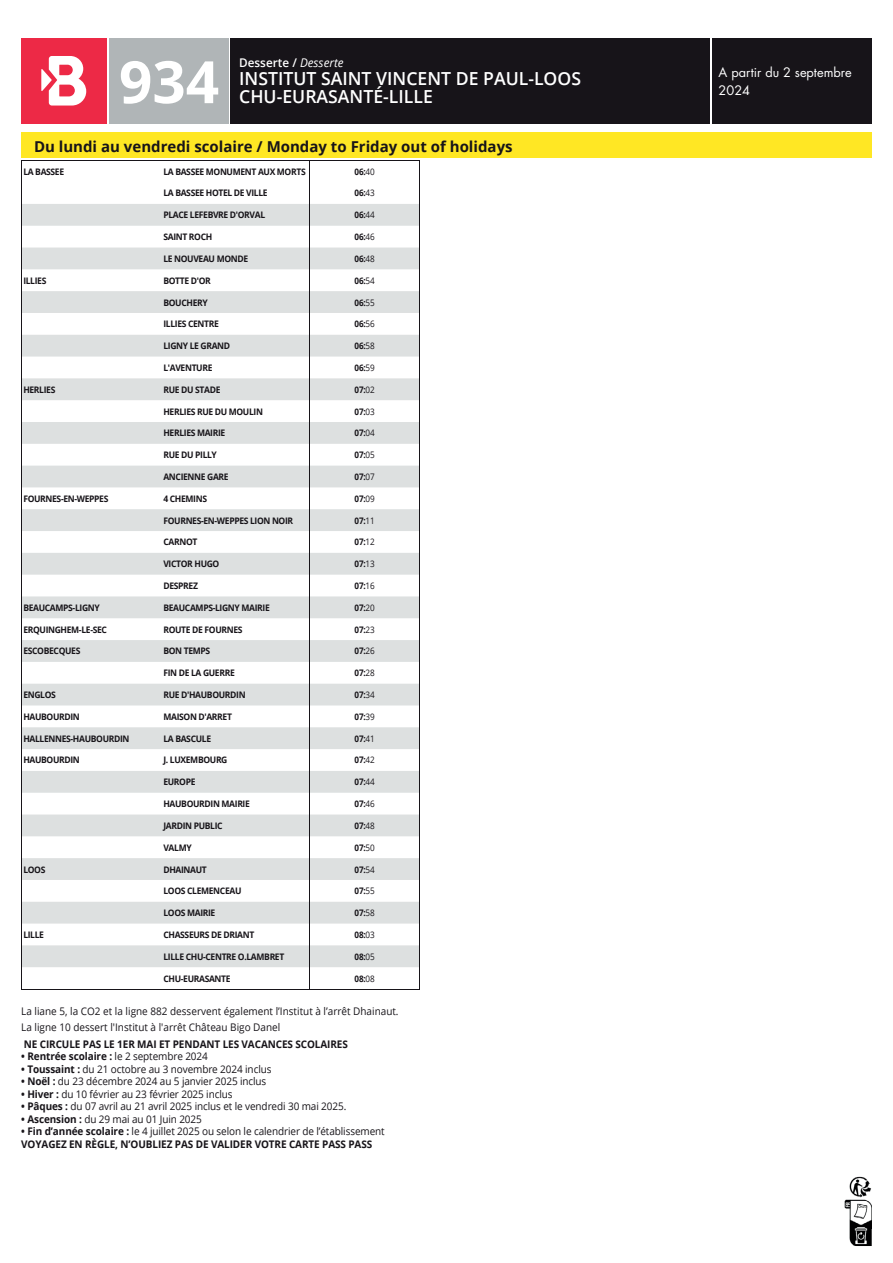
<style>
.page{position:relative;width:893px;height:1263px;background:#fff}
.page>*{position:absolute;margin:0;border:0;box-sizing:border-box;transform-origin:0 0}
.t1{font:700 58.5px "Open Sans";color:#fff}
.t2{font:600 18px/18px "Open Sans";color:#fff}
.t3{font:700 15px "Open Sans";color:#171419}
.t4{font:12.75px/18px "Futura Std";color:#fff}
.t5{font:600 12px "Open Sans";color:#fff}
.t6{font:10.5px/16.2px "Open Sans";letter-spacing:-.01em;color:#171419;scale:.95 1}
.t7{font:700 10.5px/12.5px "Open Sans";letter-spacing:-.01em;color:#171419;scale:.95 1}
.t8{font:700 9px "Open Sans";letter-spacing:-.04em;color:#171419;scale:.95 1}
.t9{font:700 9px "Open Sans";letter-spacing:-.04em;color:#171419;scale:.9 1}
.s1{font-weight:400;font-style:italic}
.s2{font-weight:400}
.s3{font-weight:700}
</style>
<div class="page">
<div style="left:712px;top:38px;width:160px;height:85px;background:#171419"></div>
<div style="left:231px;top:38px;width:479px;height:85px;background:#171419"></div>
<div style="left:109px;top:38px;width:120px;height:85px;background:#b0b5b7"></div>
<div style="left:21px;top:133px;width:851px;height:25px;background:#ffe724"></div>
<svg style="left:22px;top:204px;width:397px;height:763px;fill:#e3e5e5"></svg>
<hr style="left:22px;top:160px;width:288px;height:1px;background:#171419">
<hr style="left:310px;top:160px;width:55px;height:1px;background:#171419">
<hr style="left:365px;top:160px;width:55px;height:1px;background:#171419">
<svg style="left:21px;top:161px;width:1px;height:827px"></svg>
<svg style="left:309px;top:161px;width:1px;height:827px"></svg>
<svg style="left:419px;top:161px;width:1px;height:827px"></svg>
<hr style="left:22px;top:989px;width:288px;height:1px;background:#171419">
<hr style="left:310px;top:989px;width:55px;height:1px;background:#171419">
<hr style="left:365px;top:989px;width:55px;height:1px;background:#171419">
<div style="left:21px;top:38px;width:85px;height:85px;background:#ed2946"></div>
<svg style="left:41px;top:56px;width:45px;height:50px"></svg>
<img style="left:849px;top:1177px;width:23px;height:69px">
<img style="left:844px;top:1190px;width:28px;height:39px">
<h3 class="t5" style="left:239px;top:55px;width:106px">Desserte / <span class="s1">Desserte</span></h3>
<h2 class="t2" style="left:239px;top:69px;width:343px">INSTITUT SAINT VINCENT DE PAUL-LOOS<br>CHU-EURASANTÉ-LILLE</h2>
<h3 class="t3" style="left:34px;top:136px;width:480px">Du lundi au vendredi scolaire / Monday to Friday out of holidays</h3>
<p class="t8" style="left:23px;top:165px;width:45px">LA BASSEE</p>
<p class="t8" style="left:163px;top:165px;width:151px">LA BASSEE MONUMENT AUX MORTS</p>
<p class="t9" style="left:355px;top:165px;width:24px">06:<span class="s2">40</span></p>
<p class="t8" style="left:163px;top:187px;width:111px">LA BASSEE HOTEL DE VILLE</p>
<p class="t9" style="left:355px;top:187px;width:24px">06:<span class="s2">43</span></p>
<p class="t8" style="left:163px;top:209px;width:109px">PLACE LEFEBVRE D'ORVAL</p>
<p class="t9" style="left:355px;top:209px;width:24px">06:<span class="s2">44</span></p>
<p class="t8" style="left:163px;top:230px;width:53px">SAINT ROCH</p>
<p class="t9" style="left:355px;top:230px;width:24px">06:<span class="s2">46</span></p>
<p class="t8" style="left:163px;top:252px;width:91px">LE NOUVEAU MONDE</p>
<p class="t9" style="left:355px;top:252px;width:24px">06:<span class="s2">48</span></p>
<p class="t8" style="left:23px;top:274px;width:26px">ILLIES</p>
<p class="t8" style="left:163px;top:274px;width:51px">BOTTE D'OR</p>
<p class="t9" style="left:355px;top:274px;width:24px">06:<span class="s2">54</span></p>
<p class="t8" style="left:163px;top:296px;width:48px">BOUCHERY</p>
<p class="t9" style="left:355px;top:296px;width:24px">06:<span class="s2">55</span></p>
<p class="t8" style="left:163px;top:318px;width:60px">ILLIES CENTRE</p>
<p class="t9" style="left:355px;top:318px;width:24px">06:<span class="s2">56</span></p>
<p class="t8" style="left:163px;top:339px;width:72px">LIGNY LE GRAND</p>
<p class="t9" style="left:355px;top:339px;width:24px">06:<span class="s2">58</span></p>
<p class="t8" style="left:163px;top:361px;width:53px">L'AVENTURE</p>
<p class="t9" style="left:355px;top:361px;width:24px">06:<span class="s2">59</span></p>
<p class="t8" style="left:23px;top:383px;width:35px">HERLIES</p>
<p class="t8" style="left:163px;top:383px;width:62px">RUE DU STADE</p>
<p class="t9" style="left:355px;top:383px;width:24px">07:<span class="s2">02</span></p>
<p class="t8" style="left:163px;top:405px;width:106px">HERLIES RUE DU MOULIN</p>
<p class="t9" style="left:355px;top:405px;width:24px">07:<span class="s2">03</span></p>
<p class="t8" style="left:163px;top:427px;width:67px">HERLIES MAIRIE</p>
<p class="t9" style="left:355px;top:427px;width:24px">07:<span class="s2">04</span></p>
<p class="t8" style="left:163px;top:448px;width:58px">RUE DU PILLY</p>
<p class="t9" style="left:355px;top:448px;width:24px">07:<span class="s2">05</span></p>
<p class="t8" style="left:163px;top:470px;width:70px">ANCIENNE GARE</p>
<p class="t9" style="left:355px;top:470px;width:24px">07:<span class="s2">07</span></p>
<p class="t8" style="left:23px;top:492px;width:91px">FOURNES-EN-WEPPES</p>
<p class="t8" style="left:163px;top:492px;width:47px">4 CHEMINS</p>
<p class="t9" style="left:355px;top:492px;width:24px">07:<span class="s2">09</span></p>
<p class="t8" style="left:163px;top:514px;width:138px">FOURNES-EN-WEPPES LION NOIR</p>
<p class="t9" style="left:355px;top:514px;width:24px">07:<span class="s2">11</span></p>
<p class="t8" style="left:163px;top:536px;width:37px">CARNOT</p>
<p class="t9" style="left:355px;top:536px;width:24px">07:<span class="s2">12</span></p>
<p class="t8" style="left:163px;top:558px;width:60px">VICTOR HUGO</p>
<p class="t9" style="left:355px;top:558px;width:24px">07:<span class="s2">13</span></p>
<p class="t8" style="left:163px;top:579px;width:38px">DESPREZ</p>
<p class="t9" style="left:355px;top:579px;width:24px">07:<span class="s2">16</span></p>
<p class="t8" style="left:23px;top:601px;width:82px">BEAUCAMPS-LIGNY</p>
<p class="t8" style="left:163px;top:601px;width:113px">BEAUCAMPS-LIGNY MAIRIE</p>
<p class="t9" style="left:355px;top:601px;width:24px">07:<span class="s2">20</span></p>
<p class="t8" style="left:23px;top:623px;width:90px">ERQUINGHEM-LE-SEC</p>
<p class="t8" style="left:163px;top:623px;width:85px">ROUTE DE FOURNES</p>
<p class="t9" style="left:355px;top:623px;width:24px">07:<span class="s2">23</span></p>
<p class="t8" style="left:23px;top:645px;width:62px">ESCOBECQUES</p>
<p class="t8" style="left:163px;top:645px;width:51px">BON TEMPS</p>
<p class="t9" style="left:355px;top:645px;width:24px">07:<span class="s2">26</span></p>
<p class="t8" style="left:163px;top:667px;width:77px">FIN DE LA GUERRE</p>
<p class="t9" style="left:355px;top:667px;width:24px">07:<span class="s2">28</span></p>
<p class="t8" style="left:23px;top:688px;width:36px">ENGLOS</p>
<p class="t8" style="left:163px;top:688px;width:88px">RUE D'HAUBOURDIN</p>
<p class="t9" style="left:355px;top:688px;width:24px">07:<span class="s2">34</span></p>
<p class="t8" style="left:23px;top:710px;width:61px">HAUBOURDIN</p>
<p class="t8" style="left:163px;top:710px;width:74px">MAISON D'ARRET</p>
<p class="t9" style="left:355px;top:710px;width:24px">07:<span class="s2">39</span></p>
<p class="t8" style="left:23px;top:732px;width:113px">HALLENNES-HAUBOURDIN</p>
<p class="t8" style="left:163px;top:732px;width:52px">LA BASCULE</p>
<p class="t9" style="left:355px;top:732px;width:24px">07:<span class="s2">41</span></p>
<p class="t8" style="left:23px;top:754px;width:61px">HAUBOURDIN</p>
<p class="t8" style="left:163px;top:754px;width:69px">J. LUXEMBOURG</p>
<p class="t9" style="left:355px;top:754px;width:24px">07:<span class="s2">42</span></p>
<p class="t8" style="left:163px;top:776px;width:35px">EUROPE</p>
<p class="t9" style="left:355px;top:776px;width:24px">07:<span class="s2">44</span></p>
<p class="t8" style="left:163px;top:797px;width:93px">HAUBOURDIN MAIRIE</p>
<p class="t9" style="left:355px;top:797px;width:24px">07:<span class="s2">46</span></p>
<p class="t8" style="left:163px;top:819px;width:64px">JARDIN PUBLIC</p>
<p class="t9" style="left:355px;top:819px;width:24px">07:<span class="s2">48</span></p>
<p class="t8" style="left:163px;top:841px;width:31px">VALMY</p>
<p class="t9" style="left:355px;top:841px;width:24px">07:<span class="s2">50</span></p>
<p class="t8" style="left:23px;top:863px;width:25px">LOOS</p>
<p class="t8" style="left:163px;top:863px;width:47px">DHAINAUT</p>
<p class="t9" style="left:355px;top:863px;width:24px">07:<span class="s2">54</span></p>
<p class="t8" style="left:163px;top:885px;width:84px">LOOS CLEMENCEAU</p>
<p class="t9" style="left:355px;top:885px;width:24px">07:<span class="s2">55</span></p>
<p class="t8" style="left:163px;top:906px;width:56px">LOOS MAIRIE</p>
<p class="t9" style="left:355px;top:906px;width:24px">07:<span class="s2">58</span></p>
<p class="t8" style="left:23px;top:928px;width:23px">LILLE</p>
<p class="t8" style="left:163px;top:928px;width:97px">CHASSEURS DE DRIANT</p>
<p class="t9" style="left:355px;top:928px;width:24px">08:<span class="s2">03</span></p>
<p class="t8" style="left:163px;top:950px;width:129px">LILLE CHU-CENTRE O.LAMBRET</p>
<p class="t9" style="left:355px;top:950px;width:24px">08:<span class="s2">05</span></p>
<p class="t8" style="left:163px;top:972px;width:72px">CHU-EURASANTE</p>
<p class="t9" style="left:355px;top:972px;width:24px">08:<span class="s2">08</span></p>
<p class="t6" style="left:21px;top:1003px;width:399px">La liane 5, la CO2 et la ligne 882 desservent également l’Institut à l’arrêt Dhainaut.<br>La ligne 10 dessert l'Institut à l'arrêt Château Bigo Danel</p>
<p class="t7" style="left:24px;top:1037px;width:343px">NE CIRCULE PAS LE 1ER MAI ET PENDANT LES VACANCES SCOLAIRES</p>
<p class="t7" style="left:21px;top:1050px;width:198px">• Rentrée scolaire : <span class="s2">le 2 septembre 2024</span></p>
<p class="t6" style="left:21px;top:1060px;width:265px"><span class="s3">• Toussaint :</span> du 21 octobre au 3 novembre 2024 inclus</p>
<p class="t6" style="left:21px;top:1073px;width:260px"><span class="s3">• Noël :</span> du 23 décembre 2024 au 5 janvier 2025 inclus</p>
<p class="t6" style="left:21px;top:1085px;width:224px"><span class="s3">• Hiver :</span> du 10 février au 23 février 2025 inclus</p>
<p class="t6" style="left:21px;top:1098px;width:344px"><span class="s3">• Pâques :</span> du 07 avril au 21 avril 2025 inclus et le vendredi 30 mai 2025.</p>
<p class="t6" style="left:21px;top:1110px;width:192px"><span class="s3">• Ascension :</span> du 29 mai au 01 Juin 2025</p>
<p class="t7" style="left:21px;top:1125px;width:384px">• Fin d’année scolaire : <span class="s2">le 4 juillet 2025 ou selon le calendrier de l’établissement<br></span>VOYAGEZ EN RÈGLE, N’OUBLIEZ PAS DE VALIDER VOTRE CARTE PASS PASS</p>
<h1 class="t1" style="left:119px;top:41px;width:102px">934</h1>
<h3 class="t4" style="left:719px;top:64px;width:135px">A partir du 2 septembre<br>2024</h3>
</div>
